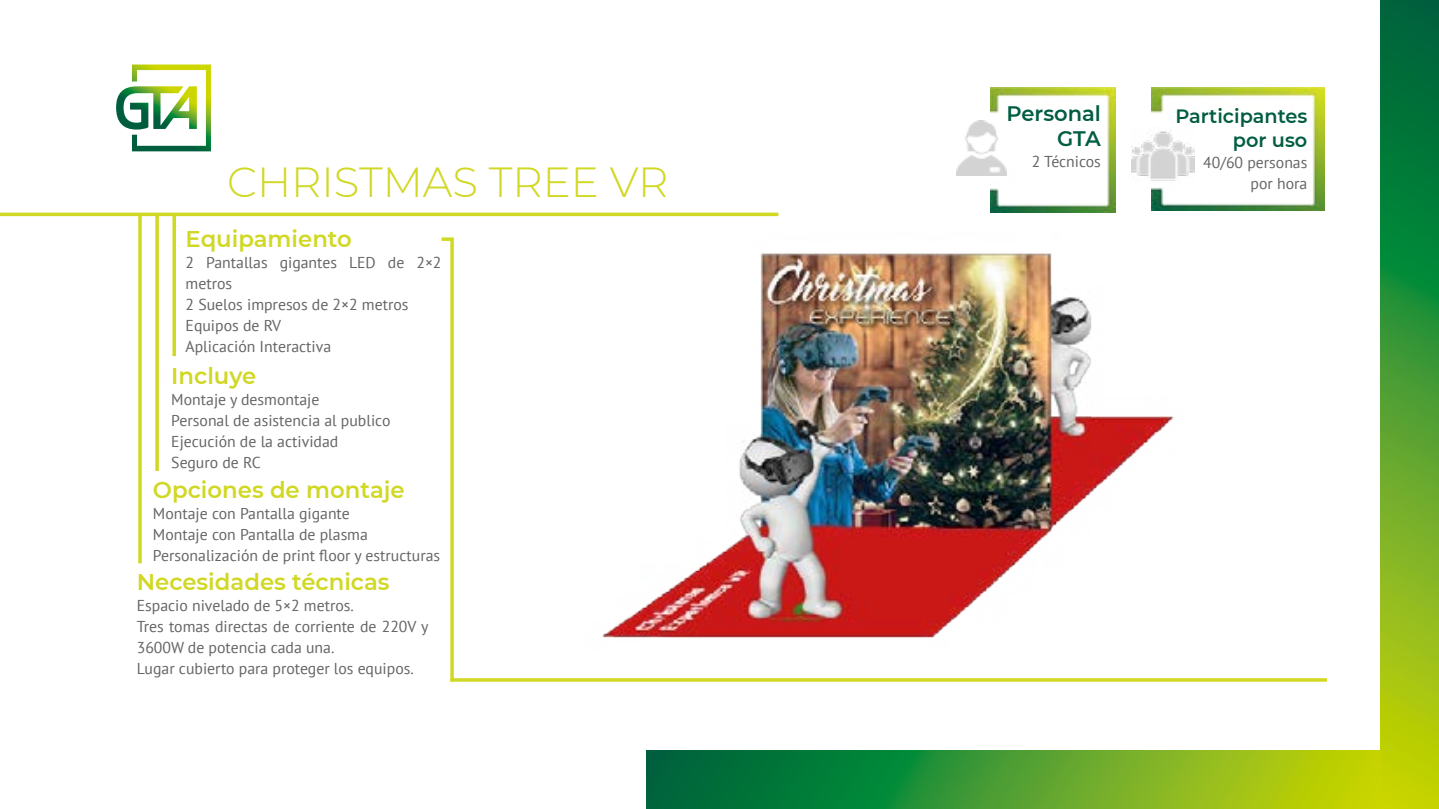
<style>
.page{position:relative;width:1439px;height:809px;background:#fff}
.page>*{position:absolute;margin:0;border:0;box-sizing:border-box;transform-origin:0 0}
.t1{font:300 42px "Montserrat";color:#d1d823}
.t2{font:600 22.75px "Montserrat";color:#d1d823}
.t3{font:600 21px/25.2px "Montserrat";color:#015d42;text-align:right}
.t4{font:600 19.25px/23.1px "Montserrat";color:#015d42;text-align:right}
.t5{font:15.75px/21px "PT Sans";color:#636463}
</style>
<div class="page">
<svg style="left:1380px;top:0;width:59px;height:809px;background:#509d2a"></svg>
<svg style="left:646px;top:750px;width:734px;height:59px;background:#509d2a"></svg>
<svg style="left:116px;top:64px;width:95px;height:87px"></svg>
<hr style="left:0;top:213px;width:778px;height:3px;background:#d1d823">
<hr style="left:450px;top:678px;width:877px;height:3px;background:#d1d823">
<svg style="left:172px;top:216px;width:4px;height:140px"></svg>
<svg style="left:450px;top:241px;width:4px;height:440px;background:#d6dc3d"></svg>
<svg style="left:155px;top:216px;width:4px;height:255px"></svg>
<svg style="left:138px;top:216px;width:4px;height:347px"></svg>
<img style="left:990px;top:87px;width:125px;height:125px">
<img style="left:957px;top:121px;width:49px;height:55px">
<img style="left:1151px;top:87px;width:173px;height:124px">
<img style="left:1132px;top:127px;width:62px;height:56px">
<svg style="left:441px;top:237px;width:13px;height:4px"></svg>
<img style="left:602px;top:253px;width:572px;height:385px">
<h3 class="t3" style="left:1006px;top:100px;width:96px">Personal<br>GTA</h3>
<p class="t5" style="left:1032px;top:151px;width:70px">2 Técnicos</p>
<p class="t4" style="left:1175px;top:104px;width:133px">Participantes por uso</p>
<p class="t5" style="left:1203px;top:151px;width:106px">40/60 personas</p>
<h1 class="t1" style="left:227px;top:153px;width:443px">CHRISTMAS TREE VR</h1>
<p class="t5" style="left:1250px;top:172px;width:58px">por hora</p>
<h2 class="t2" style="left:186px;top:222px;width:168px">Equipamiento</h2>
<p class="t5" style="left:186px;top:251px;width:257px">2 Pantallas gigantes LED de 2×2 metros<br>2 Suelos impresos de 2×2 metros<br>Equipos de RV<br>Aplicación Interactiva</p>
<h2 class="t2" style="left:171px;top:360px;width:87px">Incluye</h2>
<p class="t5" style="left:171px;top:389px;width:221px">Montaje y desmontaje<br>Personal de asistencia al publico<br>Ejecución de la actividad<br>Seguro de RC</p>
<h2 class="t2" style="left:153px;top:474px;width:253px">Opciones de montaje</h2>
<p class="t5" style="left:153px;top:502px;width:289px">Montaje con Pantalla gigante<br>Montaje con Pantalla de plasma<br>Personalización de print floor y estructuras</p>
<h2 class="t2" style="left:137px;top:565px;width:254px">Necesidades técnicas</h2>
<p class="t5" style="left:137px;top:594px;width:293px">Espacio nivelado de 5×2 metros.<br>Tres tomas directas de corriente de 220V y 3600W de potencia cada una.<br>Lugar cubierto para proteger los equipos.</p>
</div>
